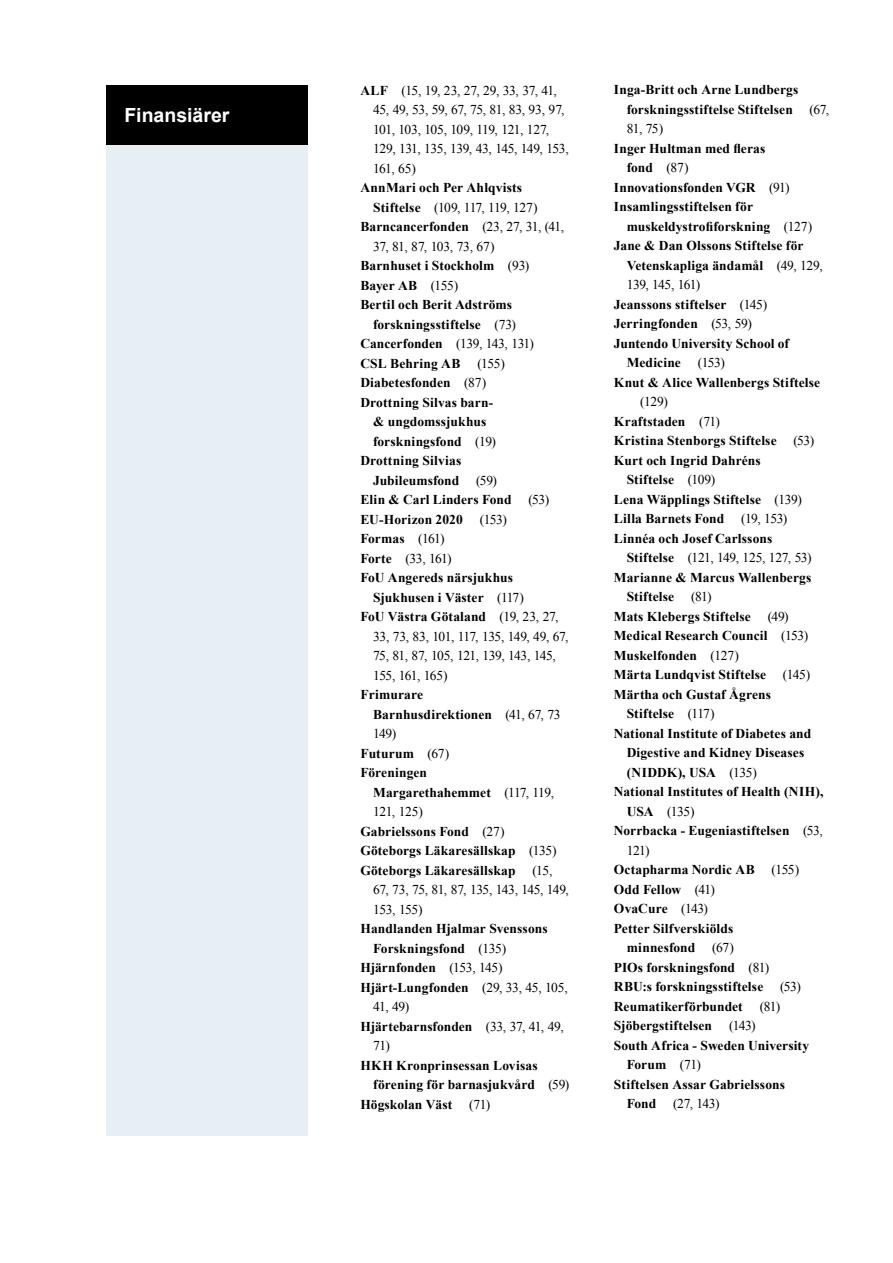
<style>
.page{position:relative;width:893px;height:1263px;background:#fff}
.page>*{position:absolute;margin:0;border:0;box-sizing:border-box;transform-origin:0 0}
.t1{font:700 19.5px "Arial";color:#fff}
.t2{font:700 13.5px/19.5px "Times New Roman";letter-spacing:.01em;color:#000}
.t3{font:13.5px/19.5px "Times New Roman";letter-spacing:-.03em;color:#000}
.s1{font-weight:700}
.s2{font-weight:400}
</style>
<div class="page">
<div style="left:106px;top:85px;width:202px;height:1050px;background:#e6eff3"></div>
<div style="left:106px;top:85px;width:202px;height:60px;background:#000"></div>
<h1 class="t1" style="left:124px;top:102px;width:107px">Finansiärer</h1>
<p class="t3" style="left:373px;top:80px;width:197px;text-indent:-13px"><span class="s1">ALF</span> (15, 19, 23, 27, 29, 33, 37, 41,<br>45, 49, 53, 59, 67, 75, 81, 83, 93, 97,<br>101, 103, 105, 109, 119, 121, 127,<br>129, 131, 135, 139, 43, 145, 149, 153,<br>161, 65)</p>
<p class="t2" style="left:360px;top:178px;width:163px">AnnMari och Per Ahlqvists</p>
<p class="t3" style="left:373px;top:197px;width:166px"><span class="s1">Stiftelse</span> (109, 117, 119, 127)</p>
<p class="t2" style="left:360px;top:217px;width:205px">Barncancerfonden <span class="s2">(23, 27, 31, (41,</span></p>
<p class="t3" style="left:373px;top:236px;width:123px">37, 81, 87, 103, 73, 67)</p>
<p class="t2" style="left:360px;top:256px;width:170px">Barnhuset i Stockholm <span class="s2">(93)</span></p>
<p class="t2" style="left:360px;top:275px;width:99px">Bayer AB <span class="s2">(155)</span></p>
<p class="t2" style="left:360px;top:295px;width:153px">Bertil och Berit Adströms</p>
<p class="t2" style="left:373px;top:314px;width:144px">forskningsstiftelse <span class="s2">(73)</span></p>
<p class="t3" style="left:360px;top:334px;width:175px"><span class="s1">Cancerfonden</span> (139, 143, 131)</p>
<p class="t2" style="left:360px;top:353px;width:146px">CSL Behring AB <span class="s2">(155)</span></p>
<p class="t2" style="left:360px;top:373px;width:127px">Diabetesfonden <span class="s2">(87)</span></p>
<p class="t2" style="left:360px;top:392px;width:134px">Drottning Silvas barn-</p>
<p class="t2" style="left:373px;top:412px;width:115px">&amp; ungdomssjukhus</p>
<p class="t2" style="left:373px;top:431px;width:124px">forskningsfond <span class="s2">(19)</span></p>
<p class="t2" style="left:360px;top:451px;width:102px">Drottning Silvias</p>
<p class="t2" style="left:373px;top:470px;width:88px">Jubileumsfond</p>
<p class="t3" style="left:476px;top:470px;width:22px">(59)</p>
<p class="t2" style="left:360px;top:490px;width:153px">Elin &amp; Carl Linders Fond</p>
<p class="t3" style="left:528px;top:490px;width:22px">(53)</p>
<p class="t2" style="left:360px;top:509px;width:148px">EU-Horizon 2020 <span class="s2">(153)</span></p>
<p class="t2" style="left:360px;top:529px;width:86px">Formas <span class="s2">(161)</span></p>
<p class="t3" style="left:360px;top:548px;width:93px"><span class="s1">Forte</span> (33, 161)</p>
<p class="t2" style="left:360px;top:568px;width:154px">FoU Angereds närsjukhus</p>
<p class="t2" style="left:373px;top:587px;width:152px">Sjukhusen i Väster <span class="s2">(117)</span></p>
<p class="t2" style="left:360px;top:607px;width:200px">FoU Västra Götaland <span class="s2">(19, 23, 27,</span></p>
<p class="t3" style="left:373px;top:626px;width:197px">33, 73, 83, 101, 117, 135, 149, 49, 67,</p>
<p class="t3" style="left:373px;top:646px;width:184px">75, 81, 87, 105, 121, 139, 143, 145,</p>
<p class="t3" style="left:373px;top:665px;width:76px">155, 161, 165)</p>
<p class="t2" style="left:360px;top:685px;width:64px">Frimurare</p>
<p class="t2" style="left:373px;top:704px;width:189px">Barnhusdirektionen <span class="s2">(41, 67, 73</span></p>
<p class="t3" style="left:373px;top:724px;width:25px">149)</p>
<p class="t2" style="left:360px;top:743px;width:90px">Futurum <span class="s2">(67)</span></p>
<p class="t2" style="left:360px;top:763px;width:68px">Föreningen</p>
<p class="t2" style="left:373px;top:782px;width:182px">Margarethahemmet <span class="s2">(117, 119,</span></p>
<p class="t3" style="left:373px;top:802px;width:51px">121, 125)</p>
<p class="t2" style="left:360px;top:821px;width:146px">Gabrielssons Fond <span class="s2">(27)</span></p>
<p class="t2" style="left:360px;top:841px;width:198px">Göteborgs Läkaresällskap <span class="s2">(135)</span></p>
<p class="t2" style="left:360px;top:860px;width:157px">Göteborgs Läkaresällskap</p>
<p class="t3" style="left:373px;top:860px;width:197px;text-indent:159px">(15,<br>67, 73, 75, 81, 87, 135, 143, 145, 149,<br>153, 155)</p>
<p class="t2" style="left:360px;top:918px;width:189px">Handlanden Hjalmar Svenssons</p>
<p class="t2" style="left:373px;top:938px;width:135px">Forskningsfond <span class="s2">(135)</span></p>
<p class="t2" style="left:360px;top:957px;width:144px">Hjärnfonden <span class="s2">(153, 145)</span></p>
<p class="t2" style="left:360px;top:977px;width:209px">Hjärt-Lungfonden <span class="s2">(29, 33, 45, 105,</span></p>
<p class="t3" style="left:373px;top:997px;width:38px">41, 49)</p>
<p class="t2" style="left:360px;top:1016px;width:205px">Hjärtebarnsfonden <span class="s2">(33, 37, 41, 49,</span></p>
<p class="t3" style="left:373px;top:1036px;width:18px">71)</p>
<p class="t2" style="left:360px;top:1055px;width:179px">HKH Kronprinsessan Lovisas</p>
<p class="t2" style="left:373px;top:1074px;width:198px">förening för barnasjukvård <span class="s2">(59)</span></p>
<p class="t2" style="left:360px;top:1094px;width:93px">Högskolan Väst</p>
<p class="t3" style="left:469px;top:1094px;width:23px">(71)</p>
<p class="t2" style="left:627px;top:80px;width:204px;text-indent:-13px">Inga-Britt och Arne Lundbergs forskningsstiftelse Stiftelsen <span class="s2">(67,<br>81, 75)</span></p>
<p class="t2" style="left:614px;top:138px;width:153px">Inger Hultman med fleras</p>
<p class="t2" style="left:627px;top:158px;width:63px">fond <span class="s2">(87)</span></p>
<p class="t2" style="left:614px;top:177px;width:177px">Innovationsfonden VGR <span class="s2">(91)</span></p>
<p class="t2" style="left:614px;top:197px;width:141px">Insamlingsstiftelsen för</p>
<p class="t2" style="left:627px;top:216px;width:187px">muskeldystrofiforskning <span class="s2">(127)</span></p>
<p class="t2" style="left:614px;top:236px;width:191px">Jane &amp; Dan Olssons Stiftelse för</p>
<p class="t2" style="left:627px;top:255px;width:198px">Vetenskapliga ändamål <span class="s2">(49, 129,</span></p>
<p class="t3" style="left:627px;top:275px;width:75px">139, 145, 161)</p>
<p class="t2" style="left:614px;top:294px;width:155px">Jeanssons stiftelser <span class="s2">(145)</span></p>
<p class="t2" style="left:614px;top:314px;width:139px">Jerringfonden <span class="s2">(53, 59)</span></p>
<p class="t2" style="left:614px;top:333px;width:177px">Juntendo University School of</p>
<p class="t2" style="left:627px;top:353px;width:100px">Medicine <span class="s2">(153)</span></p>
<p class="t2" style="left:614px;top:372px;width:208px">Knut &amp; Alice Wallenbergs Stiftelse</p>
<p class="t2" style="left:614px;top:392px;width:164px;text-indent:26px"><span class="s2">(129)<br></span>Kraftstaden <span class="s2">(71)<br></span>Kristina Stenborgs Stiftelse</p>
<p class="t3" style="left:794px;top:431px;width:22px">(53)</p>
<p class="t2" style="left:614px;top:450px;width:148px">Kurt och Ingrid Dahréns</p>
<p class="t2" style="left:627px;top:470px;width:90px">Stiftelse <span class="s2">(109)</span></p>
<p class="t2" style="left:614px;top:489px;width:189px">Lena Wäpplings Stiftelse <span class="s2">(139)</span></p>
<p class="t2" style="left:614px;top:509px;width:112px">Lilla Barnets Fond</p>
<p class="t3" style="left:741px;top:509px;width:48px">(19, 153)</p>
<p class="t2" style="left:614px;top:528px;width:160px">Linnéa och Josef Carlssons</p>
<p class="t3" style="left:627px;top:548px;width:186px"><span class="s1">Stiftelse</span> (121, 149, 125, 127, 53)</p>
<p class="t2" style="left:614px;top:567px;width:199px">Marianne &amp; Marcus Wallenbergs</p>
<p class="t2" style="left:627px;top:587px;width:86px">Stiftelse <span class="s2">(81)</span></p>
<p class="t2" style="left:614px;top:606px;width:176px">Mats Klebergs Stiftelse <span class="s2">(49)</span></p>
<p class="t2" style="left:614px;top:626px;width:196px">Medical Research Council <span class="s2">(153)</span></p>
<p class="t2" style="left:614px;top:645px;width:126px">Muskelfonden <span class="s2">(127)</span></p>
<p class="t2" style="left:614px;top:665px;width:198px">Märta Lundqvist Stiftelse <span class="s2">(145)</span></p>
<p class="t2" style="left:614px;top:684px;width:159px">Märtha och Gustaf Ågrens</p>
<p class="t2" style="left:627px;top:704px;width:89px">Stiftelse <span class="s2">(117)</span></p>
<p class="t2" style="left:614px;top:723px;width:199px">National Institute of Diabetes and</p>
<p class="t2" style="left:627px;top:743px;width:179px">Digestive and Kidney Diseases</p>
<p class="t2" style="left:627px;top:762px;width:132px">(NIDDK), USA <span class="s2">(135)</span></p>
<p class="t2" style="left:614px;top:782px;width:211px">National Institutes of Health (NIH),</p>
<p class="t3" style="left:627px;top:801px;width:70px"><span class="s1">USA</span> (135)</p>
<p class="t2" style="left:614px;top:820px;width:211px">Norrbacka - Eugeniastiftelsen <span class="s2">(53,</span></p>
<p class="t3" style="left:627px;top:840px;width:24px">121)</p>
<p class="t2" style="left:614px;top:859px;width:187px">Octapharma Nordic AB <span class="s2">(155)</span></p>
<p class="t2" style="left:614px;top:879px;width:103px">Odd Fellow <span class="s2">(41)</span></p>
<p class="t2" style="left:614px;top:898px;width:96px">OvaCure <span class="s2">(143)</span></p>
<p class="t2" style="left:614px;top:918px;width:121px">Petter Silfverskiölds</p>
<p class="t2" style="left:627px;top:937px;width:70px">minnesfond</p>
<p class="t2" style="left:614px;top:937px;width:188px;text-indent:98px"><span class="s2">(67)<br></span>PIOs forskningsfond <span class="s2">(81)<br></span>RBU:s forskningsstiftelse <span class="s2">(53)<br></span>Reumatikerförbundet</p>
<p class="t3" style="left:760px;top:996px;width:22px">(81)</p>
<p class="t2" style="left:614px;top:1015px;width:100px">Sjöbergstiftelsen</p>
<p class="t3" style="left:729px;top:1016px;width:28px">(143)</p>
<p class="t2" style="left:614px;top:1035px;width:197px">South Africa - Sweden University</p>
<p class="t2" style="left:627px;top:1054px;width:76px">Forum <span class="s2">(71)</span></p>
<p class="t2" style="left:614px;top:1074px;width:173px">Stiftelsen Assar Gabrielssons</p>
<p class="t2" style="left:627px;top:1093px;width:31px">Fond</p>
<p class="t3" style="left:673px;top:1094px;width:48px">(27, 143)</p>
</div>
